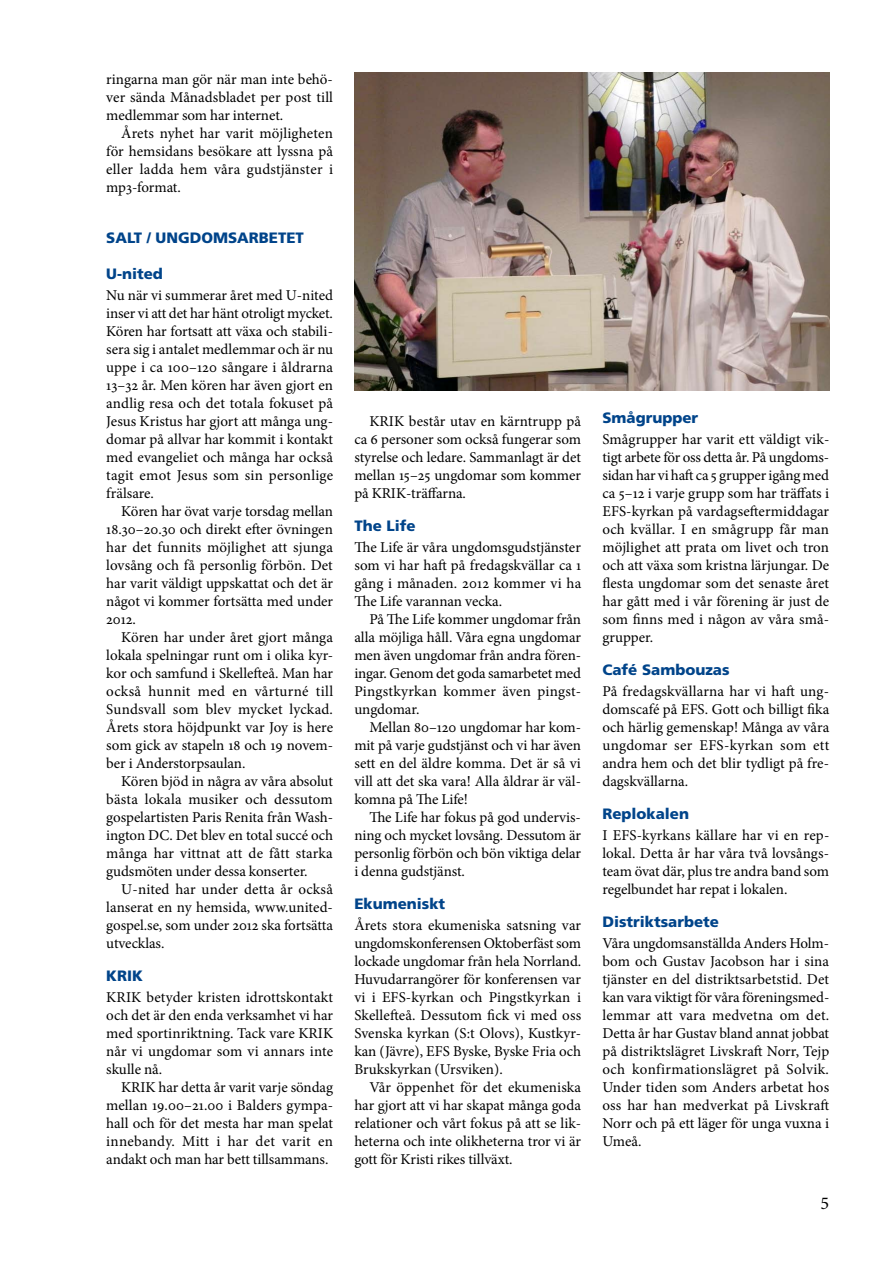
<style>
.page{position:relative;width:893px;height:1263px;background:#fff}
.page>*{position:absolute;margin:0;border:0;box-sizing:border-box;transform-origin:0 0}
.t1{font:18px "Minion Pro";color:#000}
.t2{font:15px/18px "Minion Pro";color:#000;text-align:justify}
.t3{font:900 15px "Frutiger LT Std";color:#00448a}
</style>
<div class="page">
<img style="left:354px;top:72px;width:475px;height:318px">
<p class="t2" style="left:106px;top:71px;width:228px;text-align:left">ringarna man gör när man inte behö&shy;ver sända Månadsbladet per post till medlemmar som har internet.</p>
<p class="t2" style="left:106px;top:125px;width:228px;text-indent:15px">Årets nyhet har varit möjligheten för hemsidans besökare att lyssna på eller ladda hem våra gudstjänster i mp3-format.</p>
<p class="t3" style="left:106px;top:229px;width:10px">SALT</p>
<p class="t3" style="left:147px;top:229px;width:78px">/ UNGDOMSARBETET</p>
<p class="t3" style="left:106px;top:265px;width:58px">U-nited</p>
<p class="t2" style="left:106px;top:287px;width:228px">Nu när vi summerar året med U-nited inser vi att det har hänt otroligt mycket.<br>Kören har fortsatt att växa och stabili&shy;sera sig i antalet medlemmar och är nu uppe i ca 100–120 sångare i åldrarna 13–32 år. Men kören har även gjort en andlig resa och det totala fokuset på Jesus Kristus har gjort att många ung&shy;domar på allvar har kommit i kontakt med evangeliet och många har också tagit emot Jesus som sin personlige frälsare.</p>
<p class="t2" style="left:106px;top:503px;width:228px;text-indent:15px">Kören har övat varje torsdag mellan 18.30–20.30 och direkt efter övningen har det funnits möjlighet att sjunga lovsång och få personlig förbön. Det har varit väldigt uppskattat och det är något vi kommer fortsätta med under 2012.</p>
<p class="t2" style="left:106px;top:629px;width:228px;text-indent:15px">Kören har under året gjort många lokala spelningar runt om i olika kyr&shy;kor och samfund i Skellefteå. Man har också hunnit med en vårturné till Sundsvall som blev mycket lyckad.<br>Årets stora höjdpunkt var Joy is here som gick av stapeln 18 och 19 novem&shy;ber i Anderstorpsaulan.</p>
<p class="t2" style="left:106px;top:773px;width:228px;text-indent:15px">Kören bjöd in några av våra absolut bästa lokala musiker och dessutom gospelartisten Paris Renita från Wash&shy;ington DC. Det blev en total succé och många har vittnat att de fått starka gudsmöten under dessa konserter.</p>
<p class="t2" style="left:106px;top:881px;width:228px;text-indent:15px">U-nited har under detta år också lanserat en ny hemsida, www.united&shy;gospel.se, som under 2012 ska fortsätta utvecklas.</p>
<p class="t3" style="left:106px;top:967px;width:37px">KRIK</p>
<p class="t2" style="left:106px;top:989px;width:228px">KRIK betyder kristen idrottskontakt och det är den enda verksamhet vi har med sportinriktning. Tack vare KRIK når vi ungdomar som vi annars inte skulle nå.</p>
<p class="t2" style="left:106px;top:1079px;width:228px;text-indent:15px">KRIK har detta år varit varje söndag mellan 19.00–21.00 i Balders gympa&shy;hall och för det mesta har man spelat innebandy. Mitt i har det varit en andakt och man har bett tillsammans.</p>
<p class="t2" style="left:354px;top:413px;width:228px;text-indent:15px">KRIK består utav en kärntrupp på ca 6 personer som också fungerar som styrelse och ledare. Sammanlagt är det mellan 15–25 ungdomar som kommer på KRIK-träffarna.</p>
<p class="t3" style="left:354px;top:517px;width:63px">The Life</p>
<p class="t2" style="left:354px;top:539px;width:228px">The Life är våra ungdomsgudstjänster som vi har haft på fredagskvällar ca 1 gång i månaden. 2012 kommer vi ha The Life varannan vecka.</p>
<p class="t2" style="left:354px;top:611px;width:228px;text-indent:15px">På The Life kommer ungdomar från alla möjliga håll. Våra egna ungdomar men även ungdomar från andra fören&shy;ingar. Genom det goda samarbetet med Pingstkyrkan kommer även pingst&shy;ungdomar.</p>
<p class="t2" style="left:354px;top:719px;width:228px;text-indent:15px">Mellan 80–120 ungdomar har kom&shy;mit på varje gudstjänst och vi har även sett en del äldre komma. Det är så vi vill att det ska vara! Alla åldrar är väl&shy;komna på The Life!</p>
<p class="t2" style="left:354px;top:809px;width:228px;text-indent:15px">The Life har fokus på god undervis&shy;ning och mycket lovsång. Dessutom är personlig förbön och bön viktiga delar i denna gudstjänst.</p>
<p class="t3" style="left:354px;top:895px;width:92px">Ekumeniskt</p>
<p class="t2" style="left:354px;top:917px;width:228px">Årets stora ekumeniska satsning var ungdomskonferensen Oktoberfäst som lockade ungdomar från hela Norrland.<br>Huvudarrangörer för konferensen var vi i EFS-kyrkan och Pingstkyrkan i Skellefteå. Dessutom fick vi med oss Svenska kyrkan (S:t Olovs), Kustkyr&shy;kan (Jävre), EFS Byske, Byske Fria och Brukskyrkan (Ursviken).</p>
<p class="t2" style="left:354px;top:1079px;width:228px;text-indent:15px">Vår öppenhet för det ekumeniska har gjort att vi har skapat många goda relationer och vårt fokus på att se lik&shy;heterna och inte olikheterna tror vi är gott för Kristi rikes tillväxt.</p>
<p class="t3" style="left:602px;top:409px;width:97px">Smågrupper</p>
<p class="t2" style="left:602px;top:431px;width:228px">Smågrupper har varit ett väldigt vik&shy;tigt arbete för oss detta år. På ungdoms&shy;sidan har vi haft ca 5 grupper igång med ca 5–12 i varje grupp som har träffats i EFS-kyrkan på vardagseftermiddagar och kvällar. I en smågrupp får man möjlighet att prata om livet och tron och att växa som kristna lärjungar. De flesta ungdomar som det senaste året har gått med i vår förening är just de som finns med i någon av våra små&shy;grupper.</p>
<p class="t3" style="left:602px;top:661px;width:129px">Café Sambouzas</p>
<p class="t2" style="left:602px;top:683px;width:228px">På fredagskvällarna har vi haft ung&shy;domscafé på EFS. Gott och billigt fika och härlig gemenskap! Många av våra ungdomar ser EFS-kyrkan som ett andra hem och det blir tydligt på fre&shy;dagskvällarna.</p>
<p class="t3" style="left:602px;top:805px;width:88px">Replokalen</p>
<p class="t2" style="left:602px;top:827px;width:228px">I EFS-kyrkans källare har vi en rep&shy;lokal. Detta år har våra två lovsångs&shy;team övat där, plus tre andra band som regelbundet har repat i lokalen.</p>
<p class="t3" style="left:602px;top:913px;width:118px">Distriktsarbete</p>
<p class="t2" style="left:602px;top:935px;width:228px">Våra ungdomsanställda Anders Holm&shy;bom och Gustav Jacobson har i sina tjänster en del distriktsarbetstid. Det kan vara viktigt för våra föreningsmed&shy;lemmar att vara medvetna om det.<br>Detta år har Gustav bland annat jobbat på distriktslägret Livskraft Norr, Tejp och konfirmationslägret på Solvik.<br>Under tiden som Anders arbetat hos oss har han medverkat på Livskraft Norr och på ett läger för unga vuxna i Umeå.</p>
<p class="t1" style="left:820px;top:1191px;width:10px">5</p>
</div>
